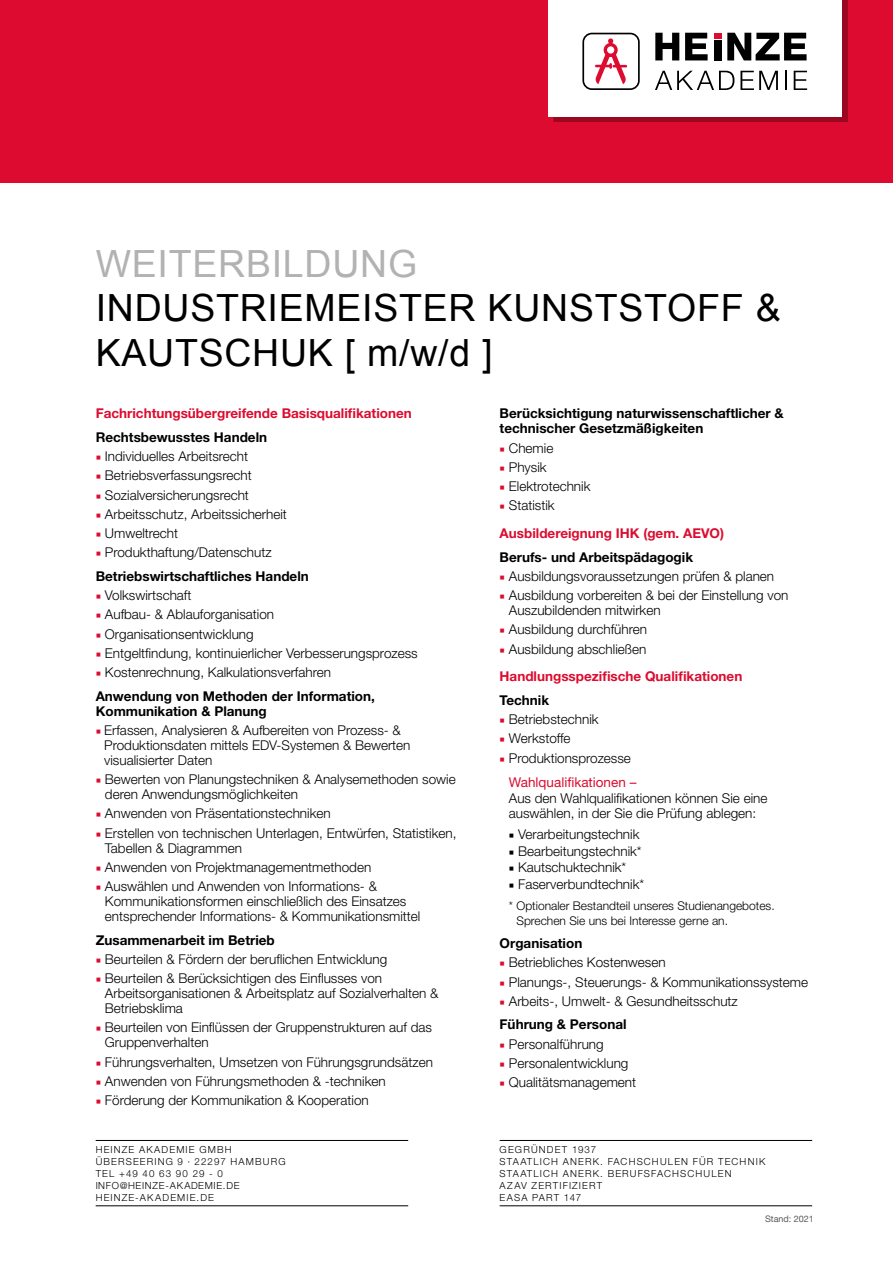
<style>
.page{position:relative;width:893px;height:1263px;background:#fff}
.page>*{position:absolute;margin:0;border:0;box-sizing:border-box;transform-origin:0 0}
.t1{font:37.5px/45px "Arial";letter-spacing:.02em;color:#000}
.t2{font:37.5px "Arial";letter-spacing:.02em;color:#b3b2b2}
.t3{font:300 13.5px/15px "Helvetica Neue LT Pro";color:#000}
.t4{font:700 13.5px/23.5px "Helvetica Neue LT Pro";color:#000}
.t5{font:700 13.5px/27.8px "Helvetica Neue LT Pro";color:#dd0b2f}
.t6{font:13.5px/24px "Helvetica Neue LT Pro";color:#dd0b2f}
.t7{font:300 12px/15px "Helvetica Neue LT Pro";color:#000}
.t8{font:300 9.75px/12px "Helvetica Neue LT Pro";letter-spacing:.12em;color:#000}
.t9{font:9px "Helvetica Neue";color:#5a5a5d}
.s1{font-family:"Minion Pro";font-weight:400;color:#dd0b2f}
.s2{font-weight:300}
.s3{font-weight:700}
.s4{font-family:"Minion Pro";font-weight:400}
.s5{font-weight:300;color:#000}
.s6{font-family:"Minion Pro"}
</style>
<div class="page">
<hr style="left:500px;top:1140px;width:312px;height:1px;background:#000">
<hr style="left:500px;top:1205px;width:312px;height:1px;background:#000">
<hr style="left:96px;top:1140px;width:312px;height:1px;background:#000">
<hr style="left:96px;top:1205px;width:312px;height:1px;background:#000">
<div style="left:0;top:0;width:893px;height:183px;background:#dd0b2f"></div>
<div style="left:554px;top:0;width:294px;height:122px;background:#000;opacity:.3"></div>
<div style="left:548px;top:0;width:294px;height:116px;background:#fff"></div>
<svg style="left:655px;top:71px;width:79px;height:19px"></svg>
<svg style="left:740px;top:71px;width:38px;height:19px"></svg>
<svg style="left:785px;top:71px;width:2px;height:19px"></svg>
<svg style="left:794px;top:71px;width:13px;height:19px"></svg>
<svg style="left:655px;top:33px;width:24px;height:27px"></svg>
<svg style="left:685px;top:33px;width:23px;height:27px"></svg>
<div style="left:714px;top:40px;width:7px;height:20px;background:#000"></div>
<svg style="left:727px;top:33px;width:80px;height:27px"></svg>
<div style="left:714px;top:33px;width:7px;height:6px;background:#dd0b2f"></div>
<svg style="left:582px;top:33px;width:58px;height:57px"></svg>
<h1 class="t2" style="left:96px;top:239px;width:323px">WEITERBILDUNG</h1>
<h1 class="t1" style="left:96px;top:286px;width:686px">INDUSTRIEMEISTER KUNSTSTOFF &amp;<br>KAUTSCHUK [ m/w/d ]</h1>
<p class="t5" style="left:96px;top:399px;width:318px">Fachrichtungsübergreifende Basisqualifikationen</p>
<p class="t4" style="left:96px;top:425px;width:173px">Rechtsbewusstes Handeln</p>
<p class="t3" style="left:96px;top:448px;width:154px"><span class="s1">■</span> Individuelles Arbeitsrecht</p>
<p class="t3" style="left:96px;top:468px;width:158px"><span class="s1">■</span> Betriebsverfassungsrecht</p>
<p class="t3" style="left:96px;top:487px;width:155px"><span class="s1">■</span> Sozialversicherungsrecht</p>
<p class="t3" style="left:96px;top:506px;width:193px"><span class="s1">■</span> Arbeitsschutz, Arbeitssicherheit</p>
<p class="t3" style="left:96px;top:525px;width:84px"><span class="s1">■</span> Umweltrecht</p>
<p class="t4" style="left:96px;top:540px;width:215px"><span class="s1">■</span> <span class="s2">Produkthaftung/Datenschutz<br></span>Betriebswirtschaftliches Handeln</p>
<p class="t3" style="left:96px;top:587px;width:97px"><span class="s1">■</span> Volkswirtschaft</p>
<p class="t3" style="left:96px;top:607px;width:180px"><span class="s1">■</span> Aufbau- &amp; Ablauforganisation</p>
<p class="t3" style="left:96px;top:626px;width:160px"><span class="s1">■</span> Organisationsentwicklung</p>
<p class="t3" style="left:96px;top:645px;width:324px"><span class="s1">■</span> Entgeltfindung, kontinuierlicher Verbesserungsprozess</p>
<p class="t3" style="left:96px;top:660px;width:281px;line-height:23.5px"><span class="s1">■</span> Kostenrechnung, Kalkulationsverfahren<br><span class="s3">Anwendung von Methoden der Information,</span></p>
<p class="t4" style="left:96px;top:699px;width:173px">Kommunikation &amp; Planung</p>
<p class="t3" style="left:104px;top:722px;width:308px;text-indent:-9px"><span class="s1">■</span> Erfassen, Analysieren &amp; Aufbereiten von Prozess- &amp;<br>Produktionsdaten mittels EDV-Systemen &amp; Bewerten visualisierter Daten</p>
<p class="t3" style="left:105px;top:771px;width:352px;text-indent:-9px"><span class="s1">■</span> Bewerten von Planungstechniken &amp; Analysemethoden sowie deren Anwendungsmöglichkeiten</p>
<p class="t3" style="left:96px;top:806px;width:237px"><span class="s1">■</span> Anwenden von Präsentationstechniken</p>
<p class="t3" style="left:105px;top:825px;width:353px;text-indent:-9px"><span class="s1">■</span> Erstellen von technischen Unterlagen, Entwürfen, Statistiken,<br>Tabellen &amp; Diagrammen</p>
<p class="t3" style="left:96px;top:859px;width:277px"><span class="s1">■</span> Anwenden von Projektmanagementmethoden</p>
<p class="t3" style="left:105px;top:878px;width:317px;text-indent:-9px"><span class="s1">■</span> Auswählen und Anwenden von Informations- &amp;<br>Kommunikationsformen einschließlich des Einsatzes entsprechender Informations- &amp; Kommunikationsmittel</p>
<p class="t4" style="left:96px;top:928px;width:181px">Zusammenarbeit im Betrieb</p>
<p class="t3" style="left:96px;top:951px;width:293px"><span class="s1">■</span> Beurteilen &amp; Fördern der beruflichen Entwicklung</p>
<p class="t3" style="left:105px;top:970px;width:335px;text-indent:-9px"><span class="s1">■</span> Beurteilen &amp; Berücksichtigen des Einflusses von<br>Arbeitsorganisationen &amp; Arbeitsplatz auf Sozialverhalten &amp;<br>Betriebsklima</p>
<p class="t3" style="left:105px;top:1020px;width:329px;text-indent:-9px"><span class="s1">■</span> Beurteilen von Einflüssen der Gruppenstrukturen auf das<br>Gruppenverhalten</p>
<p class="t3" style="left:96px;top:1054px;width:339px"><span class="s1">■</span> Führungsverhalten, Umsetzen von Führungsgrundsätzen</p>
<p class="t3" style="left:96px;top:1073px;width:292px"><span class="s1">■</span> Anwenden von Führungsmethoden &amp; -techniken</p>
<p class="t3" style="left:96px;top:1092px;width:275px"><span class="s1">■</span> Förderung der Kommunikation &amp; Kooperation</p>
<p class="t8" style="left:96px;top:1143px;width:191px">HEINZE AKADEMIE GMBH<br>ÜBERSEERING 9 · 22297 HAMBURG<br>TEL +49 40 63 90 29 - 0<br>INFO@HEINZE-AKADEMIE.DE<br>HEINZE-AKADEMIE.DE</p>
<p class="t4" style="left:500px;top:406px;width:286px;line-height:15px">Berücksichtigung naturwissenschaftlicher &amp; technischer Gesetzmäßigkeiten</p>
<p class="t3" style="left:500px;top:440px;width:55px"><span class="s1">■</span> Chemie</p>
<p class="t3" style="left:500px;top:459px;width:48px"><span class="s1">■</span> Physik</p>
<p class="t3" style="left:500px;top:478px;width:92px"><span class="s1">■</span> Elektrotechnik</p>
<p class="t5" style="left:500px;top:491px;width:226px"><span class="s4">■</span> <span class="s5">Statistik<br></span>Ausbildereignung IHK (gem. AEVO)</p>
<p class="t4" style="left:500px;top:545px;width:195px">Berufs- und Arbeitspädagogik</p>
<p class="t3" style="left:500px;top:568px;width:276px"><span class="s1">■</span> Ausbildungsvoraussetzungen prüfen &amp; planen</p>
<p class="t3" style="left:509px;top:587px;width:281px;text-indent:-9px"><span class="s1">■</span> Ausbildung vorbereiten &amp; bei der Einstellung von<br>Auszubildenden mitwirken</p>
<p class="t3" style="left:500px;top:622px;width:149px"><span class="s1">■</span> Ausbildung durchführen</p>
<p class="t5" style="left:500px;top:634px;width:244px"><span class="s4">■</span> <span class="s5">Ausbildung abschließen<br></span>Handlungsspezifische Qualifikationen</p>
<p class="t4" style="left:500px;top:688px;width:51px">Technik</p>
<p class="t3" style="left:500px;top:711px;width:101px"><span class="s1">■</span> Betriebstechnik</p>
<p class="t3" style="left:500px;top:731px;width:73px"><span class="s1">■</span> Werkstoffe</p>
<p class="t6" style="left:509px;top:745px;width:129px;text-indent:-9px"><span class="s6">■</span> <span class="s5">Produktionsprozesse<br></span>Wahlqualifikationen –</p>
<p class="t3" style="left:509px;top:790px;width:260px">Aus den Wahlqualifikationen können Sie eine auswählen, in der Sie die Prüfung ablegen:</p>
<p class="t3" style="left:509px;top:826px;width:132px"><span class="s4">■</span> Verarbeitungstechnik</p>
<p class="t3" style="left:509px;top:843px;width:134px"><span class="s4">■</span> Bearbeitungstechnik*</p>
<p class="t3" style="left:509px;top:859px;width:119px"><span class="s4">■</span> Kautschuktechnik*</p>
<p class="t3" style="left:509px;top:876px;width:137px"><span class="s4">■</span> Faserverbundtechnik*</p>
<p class="t7" style="left:516px;top:898px;width:260px;text-indent:-8px">* Optionaler Bestandteil unseres Studienangebotes.<br>Sprechen Sie uns bei Interesse gerne an.</p>
<p class="t4" style="left:500px;top:931px;width:84px">Organisation</p>
<p class="t3" style="left:500px;top:955px;width:168px"><span class="s1">■</span> Betriebliches Kostenwesen</p>
<p class="t3" style="left:500px;top:974px;width:310px"><span class="s1">■</span> Planungs-, Steuerungs- &amp; Kommunikationssysteme</p>
<p class="t3" style="left:500px;top:989px;width:240px;line-height:23.5px"><span class="s1">■</span> Arbeits-, Umwelt- &amp; Gesundheitsschutz<br><span class="s3">Führung &amp; Personal</span></p>
<p class="t3" style="left:500px;top:1036px;width:106px"><span class="s1">■</span> Personalführung</p>
<p class="t3" style="left:500px;top:1055px;width:130px"><span class="s1">■</span> Personalentwicklung</p>
<p class="t3" style="left:500px;top:1074px;width:138px"><span class="s1">■</span> Qualitätsmanagement</p>
<p class="t8" style="left:500px;top:1143px;width:267px">GEGRÜNDET 1937<br>STAATLICH ANERK. FACHSCHULEN FÜR TECHNIK<br>STAATLICH ANERK. BERUFSFACHSCHULEN<br>AZAV ZERTIFIZIERT<br>EASA PART 147</p>
<p class="t9" style="left:765px;top:1212px;width:50px">Stand: 2021</p>
</div>
